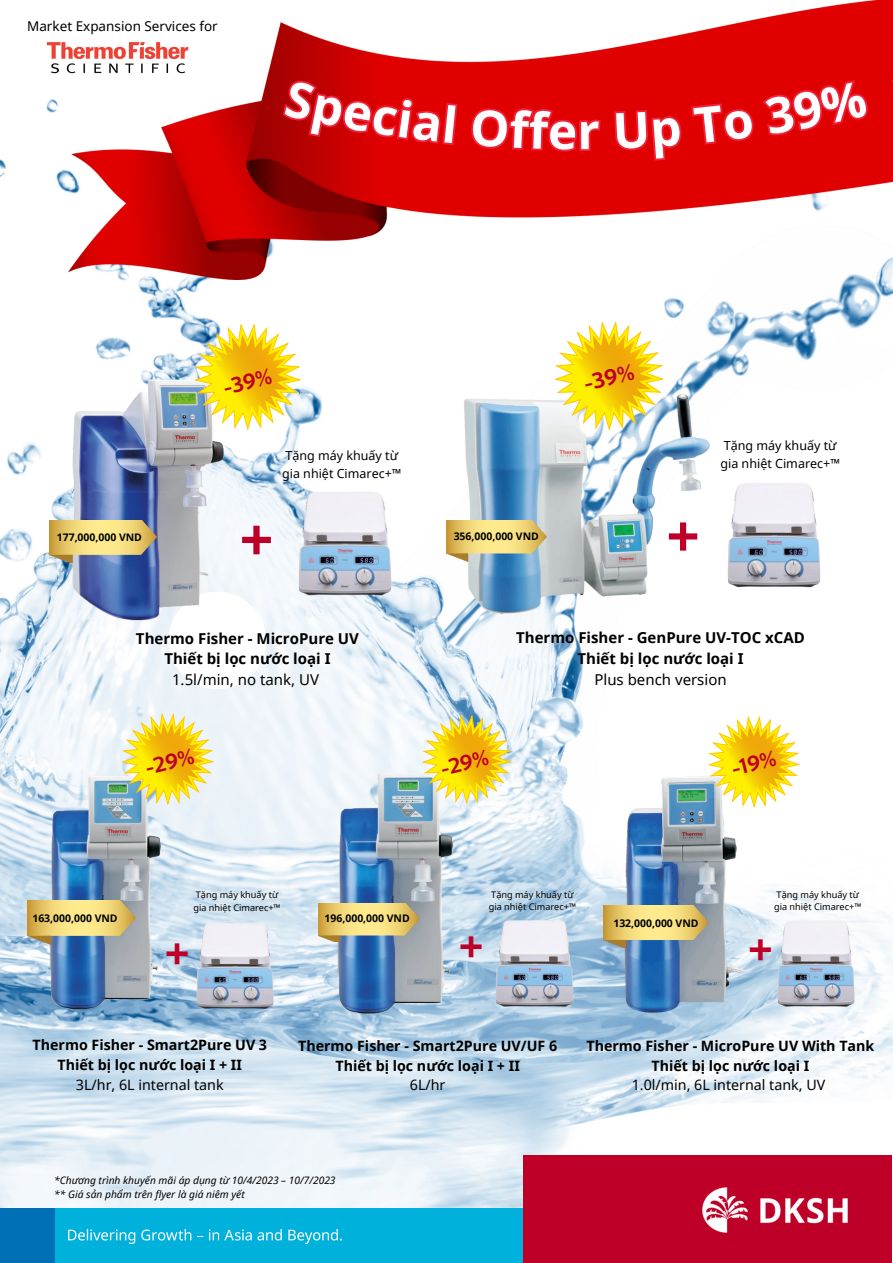
<style>
.page{position:relative;width:893px;height:1263px;background:#fff}
.page>*{position:absolute;margin:0;border:0;box-sizing:border-box;transform-origin:0 0}
.t1{font:700 66.38px "Blacker Sans Pro";color:#be0028}
.t2{font:700 65.55px "Blacker Sans Pro";color:#be0028}
.t3{font:700 48.53px "Blacker Sans Pro";color:#be0028}
.t4{font:700 21.98px "Blacker Sans Pro";color:#be0028}
.t5{font:700 21.38px "Blacker Sans Pro";color:#be0028}
.t6{font:700 21.15px "Blacker Sans Pro";color:#be0028}
.t7{font:700 15px/20.9px "Noto Sans";color:#000;text-align:center}
.t8{font:15px "Noto Sans";color:#000}
.t9{font:700 14.25px/19.6px "Noto Sans";color:#000;text-align:center}
.t10{font:14.25px "Noto Sans";color:#000}
.t11{font:13.5px "Noto Sans";color:#000}
.t12{font:12.52px/17.4px "Noto Sans";color:#000}
.t13{font:700 10.43px "Noto Sans";color:#000}
.t14{font:italic 10.27px/14.1px "Noto Sans";color:#000}
.t15{font:9.15px/12.5px "Noto Sans";color:#000}
</style>
<div class="page">
<img style="left:0;top:99px;width:893px;height:1164px">
<div style="left:0;top:1209px;width:571px;height:54px;background:#00b1db"></div>
<div style="left:0;top:1209px;width:54px;height:54px;background:#0070b6"></div>
<img style="left:69px;top:1229px;width:273px;height:15px">
<div style="left:524px;top:1155px;width:368px;height:107px;background:#be0028"></div>
<img style="left:702px;top:1187px;width:145px;height:45px">
<img style="left:69px;top:0;width:824px;height:280px">
<img style="left:46px;top:42px;width:142px;height:32px">
<img style="left:22px;top:754px;width:160px;height:277px">
<svg style="left:104px;top:695px;width:128px;height:128px;background:#e2dfaa"></svg>
<img style="left:335px;top:750px;width:140px;height:287px">
<img style="left:27px;top:901px;width:109px;height:43px">
<img style="left:318px;top:904px;width:101px;height:37px">
<div style="left:168px;top:592px;width:98px;height:97px;background:#fff;border-radius:50%"></div>
<img style="left:65px;top:376px;width:169px;height:251px">
<svg style="left:173px;top:302px;width:149px;height:149px"></svg>
<img style="left:50px;top:521px;width:107px;height:41px">
<img style="left:455px;top:381px;width:290px;height:234px">
<img style="left:446px;top:521px;width:100px;height:40px">
<svg style="left:532px;top:299px;width:153px;height:153px"></svg>
<svg style="left:404px;top:697px;width:124px;height:124px"></svg>
<img style="left:608px;top:772px;width:140px;height:243px">
<svg style="left:690px;top:698px;width:128px;height:128px"></svg>
<img style="left:604px;top:906px;width:104px;height:41px">
<img style="left:285px;top:483px;width:133px;height:127px">
<img style="left:713px;top:474px;width:134px;height:127px">
<img style="left:184px;top:915px;width:111px;height:106px">
<img style="left:484px;top:912px;width:111px;height:106px">
<img style="left:766px;top:912px;width:110px;height:106px">
<svg style="left:279px;top:75px;width:180px;height:72px;background:#d7090f"></svg>
<svg style="left:468px;top:105px;width:135px;height:49px;background:#e50c16"></svg>
<svg style="left:612px;top:75px;width:261px;height:88px;background:#e2060b"></svg>
<p class="t11" style="left:27px;top:16px;width:192px">Market Expansion Services for</p>
<h3 class="t5" style="left:220px;top:375px;width:51px;rotate:-14deg">-39%</h3>
<p class="t12" style="left:282px;top:447px;width:121px">Tặng máy khuấy từ gia nhiệt Cimarec+™</p>
<h3 class="t4" style="left:581px;top:370px;width:53px;rotate:-14deg">-39%</h3>
<p class="t13" style="left:57px;top:530px;width:87px">177,000,000 VND</p>
<h2 class="t2" style="left:666px;top:494px;width:35px">+</h2>
<h1 class="t1" style="left:239px;top:497px;width:35px">+</h1>
<p class="t13" style="left:454px;top:529px;width:87px">356,000,000 VND</p>
<p class="t12" style="left:720px;top:437px;width:121px">Tặng máy khuấy từ gia nhiệt Cimarec+™</p>
<p class="t7" style="left:136px;top:627px;width:224px">Thermo Fisher - MicroPure UV<br>Thiết bị lọc nước loại I</p>
<p class="t8" style="left:172px;top:669px;width:148px">1.5l/min, no tank, UV</p>
<h3 class="t5" style="left:143px;top:755px;width:51px;rotate:-14deg">-29%</h3>
<h3 class="t6" style="left:438px;top:755px;width:50px;rotate:-14deg">-29%</h3>
<p class="t7" style="left:516px;top:627px;width:290px">Thermo Fisher - GenPure UV-TOC xCAD<br>Thiết bị lọc nước loại I</p>
<p class="t8" style="left:594px;top:669px;width:134px">Plus bench version</p>
<h3 class="t5" style="left:729px;top:756px;width:47px;rotate:-14deg">-19%</h3>
<p class="t13" style="left:32px;top:911px;width:87px">163,000,000 VND</p>
<p class="t15" style="left:193px;top:888px;width:89px">Tặng máy khuấy từ gia nhiệt Cimarec+™</p>
<h3 class="t3" style="left:165px;top:923px;width:26px">+</h3>
<p class="t13" style="left:324px;top:911px;width:87px">196,000,000 VND</p>
<p class="t15" style="left:489px;top:888px;width:89px">Tặng máy khuấy từ gia nhiệt Cimarec+™</p>
<h3 class="t3" style="left:459px;top:915px;width:26px">+</h3>
<p class="t13" style="left:613px;top:915px;width:87px">132,000,000 VND</p>
<p class="t15" style="left:774px;top:888px;width:89px">Tặng máy khuấy từ gia nhiệt Cimarec+™</p>
<h3 class="t3" style="left:748px;top:919px;width:26px">+</h3>
<p class="t9" style="left:33px;top:1035px;width:236px">Thermo Fisher - Smart2Pure UV 3<br>Thiết bị lọc nước loại I + II</p>
<p class="t10" style="left:76px;top:1074px;width:149px">3L/hr, 6L internal tank</p>
<p class="t9" style="left:298px;top:1035px;width:260px">Thermo Fisher - Smart2Pure UV/UF 6<br>Thiết bị lọc nước loại I + II</p>
<p class="t10" style="left:410px;top:1075px;width:37px">6L/hr</p>
<p class="t9" style="left:586px;top:1035px;width:289px">Thermo Fisher - MicroPure UV With Tank<br>Thiết bị lọc nước loại I</p>
<p class="t10" style="left:632px;top:1075px;width:195px">1.0l/min, 6L internal tank, UV</p>
<p class="t14" style="left:54px;top:1173px;width:283px">*Chương trình khuyến mãi áp dụng từ 10/4/2023 – 10/7/2023 ** Giá sản phẩm trên flyer là giá niêm yết</p>
</div>
